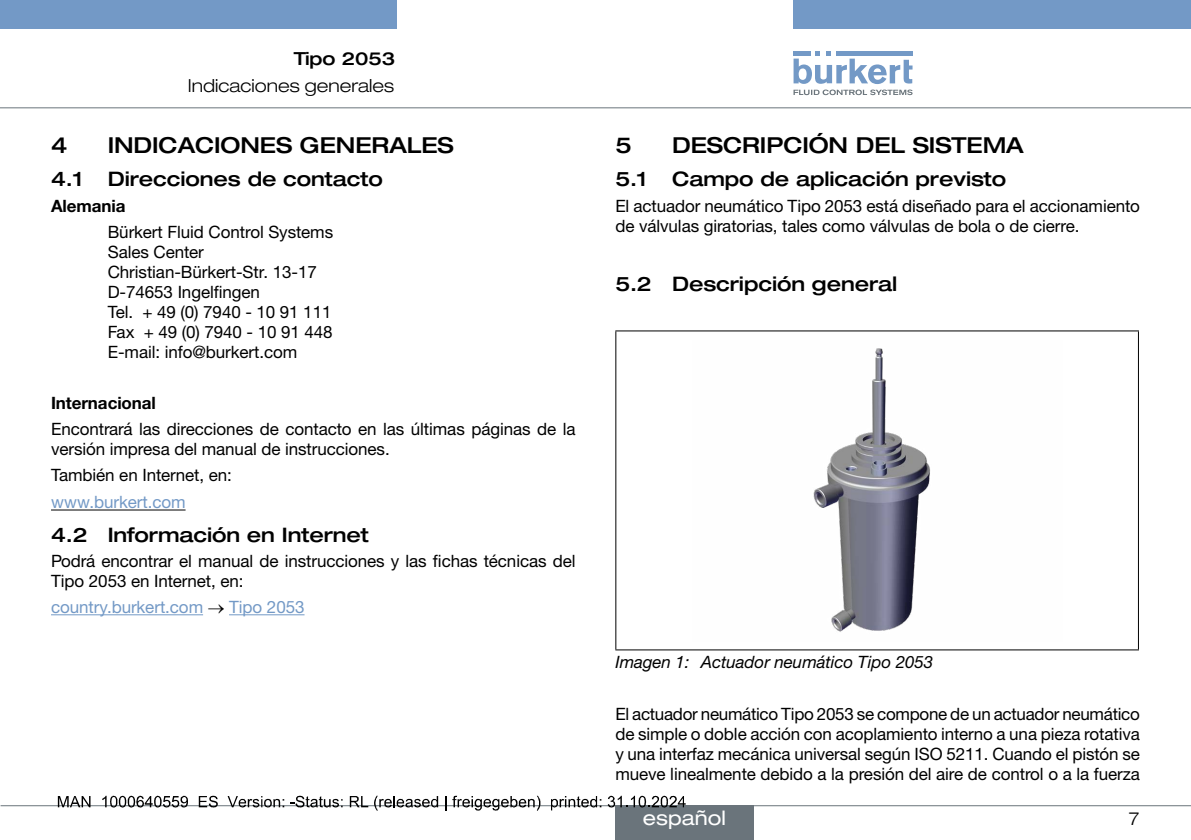
<style>
.page{position:relative;width:1191px;height:840px;background:#fff}
.page>*{position:absolute;margin:0;border:0;box-sizing:border-box;transform-origin:0 0}
.t1{font:500 expanded 22px "Helvetica Neue LTW1 G";letter-spacing:-.005em;color:#000}
.t2{font:500 expanded 20px "Helvetica Neue LTW1 G";letter-spacing:-.005em;color:#000}
.t3{font:expanded 20px "Helvetica Neue LTW1 G";color:#fff}
.t4{font:300 expanded 18px "Helvetica Neue LTW1 G";color:#000}
.t5{font:500 expanded 18px "Helvetica Neue LTW1 G";color:#000}
.t6{font:17px/20px "Helvetica Neue LTW1 G";letter-spacing:-.005em;color:#000}
.t7{font:17px "Helvetica Neue LTW1 G";letter-spacing:-.005em;color:#7399c6}
.t8{font:italic 17px "Helvetica Neue LTW1 G";letter-spacing:-.005em;color:#000}
.t9{font:700 17px "Helvetica Neue LTW1 G";letter-spacing:-.005em;color:#000}
.s1{color:#000}
</style>
<div class="page">
<div style="left:0;top:0;width:396px;height:28px;background:#7399c6"></div>
<div style="left:793px;top:0;width:398px;height:28px;background:#7399c6"></div>
<svg style="left:793px;top:51px;width:119px;height:44px"></svg>
<hr style="left:0;top:107px;width:1191px;height:1px;background:#6a747b">
<hr style="left:51px;top:509px;width:135px;height:1px;background:#000">
<hr style="left:51px;top:614px;width:152px;height:1px;background:#7399c6">
<hr style="left:229px;top:614px;width:75px;height:1px;background:#7399c6">
<hr style="left:615px;top:330px;width:524px;height:1px;background:#000">
<hr style="left:615px;top:331px;width:1px;height:318px;background:#000">
<hr style="left:1138px;top:331px;width:1px;height:318px;background:#000">
<hr style="left:615px;top:649px;width:524px;height:1px;background:#000">
<img style="left:813px;top:348px;width:117px;height:284px">
<hr style="left:1px;top:804px;width:1190px;height:1px;background:#6a747b">
<div style="left:615px;top:805px;width:139px;height:34px;background:#6a747b"></div>
<svg style="left:58px;top:796px;width:32px;height:10px"></svg>
<svg style="left:102px;top:795px;width:86px;height:12px"></svg>
<svg style="left:199px;top:795px;width:19px;height:12px"></svg>
<svg style="left:228px;top:796px;width:56px;height:11px"></svg>
<svg style="left:290px;top:795px;width:52px;height:12px"></svg>
<svg style="left:350px;top:796px;width:18px;height:10px"></svg>
<svg style="left:374px;top:795px;width:64px;height:15px"></svg>
<svg style="left:445px;top:796px;width:1px;height:14px"></svg>
<svg style="left:452px;top:795px;width:88px;height:15px"></svg>
<svg style="left:551px;top:796px;width:50px;height:14px"></svg>
<svg style="left:608px;top:795px;width:77px;height:12px"></svg>
<p class="t5" style="left:294px;top:47px;width:103px">Tipo 2053</p>
<p class="t4" style="left:188px;top:74px;width:208px">Indicaciones generales</p>
<p class="t1" style="left:51px;top:131px;width:18px">4</p>
<p class="t1" style="left:108px;top:131px;width:347px">INDICACIONES GENERALES</p>
<p class="t2" style="left:51px;top:166px;width:33px">4.1</p>
<p class="t2" style="left:108px;top:166px;width:277px">Direcciones de contacto</p>
<p class="t9" style="left:51px;top:195px;width:76px">Alemania</p>
<p class="t6" style="left:108px;top:221px;width:227px">Bürkert Fluid Control Systems<br>Sales Center<br>Christian-Bürkert-Str. 13-17<br>D-74653 Ingelfingen<br>Tel. + 49 (0) 7940 - 10 91 111<br>Fax + 49 (0) 7940 - 10 91 448<br>E-mail: info@burkert.com</p>
<p class="t9" style="left:51px;top:392px;width:106px">Internacional</p>
<p class="t6" style="left:51px;top:418px;width:526px">Encontrará las direcciones de contacto en las últimas páginas de la versión impresa del manual de instrucciones.</p>
<p class="t6" style="left:51px;top:464px;width:182px">También en Internet, en:</p>
<p class="t7" style="left:51px;top:491px;width:136px">www.burkert.com</p>
<p class="t2" style="left:51px;top:521px;width:319px">4.2 Información en Internet</p>
<p class="t6" style="left:51px;top:551px;width:526px">Podrá encontrar el manual de instrucciones y las fichas técnicas del<br>Tipo 2053 en Internet, en:</p>
<p class="t7" style="left:51px;top:596px;width:255px">country.burkert.com <span class="s1">→</span> Tipo 2053</p>
<p class="t1" style="left:615px;top:131px;width:18px">5</p>
<p class="t1" style="left:672px;top:131px;width:353px">DESCRIPCIÓN DEL SISTEMA</p>
<p class="t2" style="left:615px;top:166px;width:33px">5.1</p>
<p class="t2" style="left:672px;top:166px;width:336px">Campo de aplicación previsto</p>
<p class="t6" style="left:615px;top:196px;width:526px">El actuador neumático Tipo 2053 está diseñado para el accionamiento de válvulas giratorias, tales como válvulas de bola o de cierre.</p>
<p class="t2" style="left:615px;top:271px;width:283px">5.2 Descripción general</p>
<p class="t8" style="left:615px;top:651px;width:319px">Imagen 1: Actuador neumático Tipo 2053</p>
<p class="t6" style="left:615px;top:703px;width:526px;text-align:justify">El actuador neumático Tipo 2053 se compone de un actuador neumático de simple o doble acción con acoplamiento interno a una pieza rotativa y una interfaz mecánica universal según ISO 5211. Cuando el pistón se mueve linealmente debido a la presión del aire de control o a la fuerza</p>
<p class="t3" style="left:643px;top:805px;width:84px">español</p>
<p class="t4" style="left:1128px;top:807px;width:12px">7</p>
</div>
